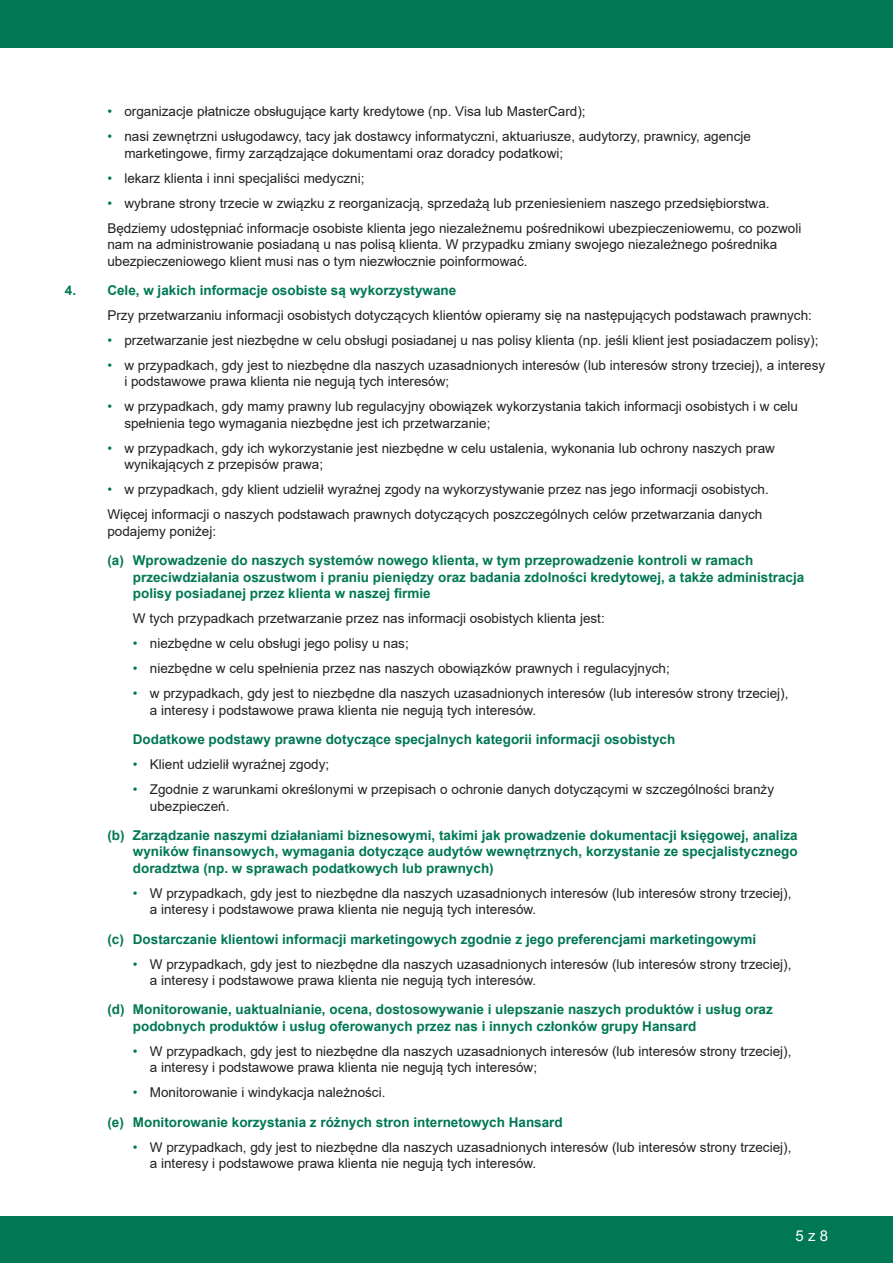
<style>
.page{position:relative;width:893px;height:1263px;background:#fff}
.page>*{position:absolute;margin:0;border:0;box-sizing:border-box;transform-origin:0 0}
.t1{font:15px "Arial";color:#fff}
.text{font:13.5px/16.5px "Arial";color:#231f20}
.green_subhead_indent{font:700 13.5px/16.5px "Arial";color:#007854}
.text_indented{font:13.5px "Arial";color:#231f20}
.green_subhead_number{font:700 13.5px "Arial";color:#007854}
.s1{color:#007854}
</style>
<div class="page">
<div style="left:0;top:0;width:893px;height:33px;background:#007854"></div>
<div style="left:0;top:19px;width:893px;height:29px;background:#007854"></div>
<div style="left:0;top:1216px;width:893px;height:47px;background:#007854"></div>
<p class="text" style="left:107px;top:103px;width:480px"><span class="s1">•</span> organizacje płatnicze obsługujące karty kredytowe (np. Visa lub MasterCard);</p>
<p class="text" style="left:124px;top:128px;width:628px;text-indent:-17px"><span class="s1">•</span> nasi zewnętrzni usługodawcy, tacy jak dostawcy informatyczni, aktuariusze, audytorzy, prawnicy, agencje marketingowe, firmy zarządzające dokumentami oraz doradcy podatkowi;</p>
<p class="text" style="left:107px;top:170px;width:259px"><span class="s1">•</span> lekarz klienta i inni specjaliści medyczni;</p>
<p class="text" style="left:107px;top:195px;width:664px"><span class="s1">•</span> wybrane strony trzecie w związku z reorganizacją, sprzedażą lub przeniesieniem naszego przedsiębiorstwa.</p>
<p class="text" style="left:107px;top:220px;width:696px">Będziemy udostępniać informacje osobiste klienta jego niezależnemu pośrednikowi ubezpieczeniowemu, co pozwoli nam na administrowanie posiadaną u nas polisą klienta. W przypadku zmiany swojego niezależnego pośrednika ubezpieczeniowego klient musi nas o tym niezwłocznie poinformować.</p>
<p class="green_subhead_number" style="left:65px;top:281px;width:393px">4. Cele, w jakich informacje osobiste są wykorzystywane</p>
<p class="text" style="left:107px;top:307px;width:706px">Przy przetwarzaniu informacji osobistych dotyczących klientów opieramy się na następujących podstawach prawnych:</p>
<p class="text" style="left:107px;top:332px;width:713px"><span class="s1">•</span> przetwarzanie jest niezbędne w celu obsługi posiadanej u nas polisy klienta (np. jeśli klient jest posiadaczem polisy);</p>
<p class="text" style="left:124px;top:357px;width:702px;text-indent:-17px"><span class="s1">•</span> w przypadkach, gdy jest to niezbędne dla naszych uzasadnionych interesów (lub interesów strony trzeciej), a interesy i podstawowe prawa klienta nie negują tych interesów;</p>
<p class="text" style="left:124px;top:398px;width:675px;text-indent:-17px"><span class="s1">•</span> w przypadkach, gdy mamy prawny lub regulacyjny obowiązek wykorzystania takich informacji osobistych i w celu spełnienia tego wymagania niezbędne jest ich przetwarzanie;</p>
<p class="text" style="left:124px;top:440px;width:652px;text-indent:-17px"><span class="s1">•</span> w przypadkach, gdy ich wykorzystanie jest niezbędne w celu ustalenia, wykonania lub ochrony naszych praw wynikających z przepisów prawa;</p>
<p class="text" style="left:107px;top:481px;width:663px"><span class="s1">•</span> w przypadkach, gdy klient udzielił wyraźnej zgody na wykorzystywanie przez nas jego informacji osobistych.</p>
<p class="text" style="left:107px;top:506px;width:656px">Więcej informacji o naszych podstawach prawnych dotyczących poszczególnych celów przetwarzania danych podajemy poniżej:</p>
<p class="green_subhead_indent" style="left:133px;top:552px;width:673px;text-indent:-26px">(a) Wprowadzenie do naszych systemów nowego klienta, w tym przeprowadzenie kontroli w ramach przeciwdziałania oszustwom i praniu pieniędzy oraz badania zdolności kredytowej, a także administracja polisy posiadanej przez klienta w naszej firmie</p>
<p class="text_indented" style="left:133px;top:609px;width:473px">W tych przypadkach przetwarzanie przez nas informacji osobistych klienta jest:</p>
<p class="text" style="left:133px;top:635px;width:277px"><span class="s1">•</span> niezbędne w celu obsługi jego polisy u nas;</p>
<p class="text" style="left:133px;top:660px;width:538px"><span class="s1">•</span> niezbędne w celu spełnienia przez nas naszych obowiązków prawnych i regulacyjnych;</p>
<p class="text" style="left:150px;top:685px;width:640px;text-indent:-17px"><span class="s1">•</span> w przypadkach, gdy jest to niezbędne dla naszych uzasadnionych interesów (lub interesów strony trzeciej), a interesy i podstawowe prawa klienta nie negują tych interesów.</p>
<p class="green_subhead_indent" style="left:133px;top:731px;width:544px">Dodatkowe podstawy prawne dotyczące specjalnych kategorii informacji osobistych</p>
<p class="text" style="left:133px;top:756px;width:198px"><span class="s1">•</span> Klient udzielił wyraźnej zgody;</p>
<p class="text" style="left:150px;top:781px;width:626px;text-indent:-17px"><span class="s1">•</span> Zgodnie z warunkami określonymi w przepisach o ochronie danych dotyczącymi w szczególności branży ubezpieczeń.</p>
<p class="green_subhead_indent" style="left:133px;top:827px;width:666px;text-align:justify;text-indent:-26px">(b) Zarządzanie naszymi działaniami biznesowymi, takimi jak prowadzenie dokumentacji księgowej, analiza wyników finansowych, wymagania dotyczące audytów wewnętrznych, korzystanie ze specjalistycznego doradztwa (np. w sprawach podatkowych lub prawnych)</p>
<p class="text" style="left:150px;top:885px;width:643px;text-indent:-17px"><span class="s1">•</span> W przypadkach, gdy jest to niezbędne dla naszych uzasadnionych interesów (lub interesów strony trzeciej), a interesy i podstawowe prawa klienta nie negują tych interesów.</p>
<p class="green_subhead_indent" style="left:107px;top:931px;width:650px">(c) Dostarczanie klientowi informacji marketingowych zgodnie z jego preferencjami marketingowymi</p>
<p class="text" style="left:150px;top:955px;width:643px;text-indent:-17px"><span class="s1">•</span> W przypadkach, gdy jest to niezbędne dla naszych uzasadnionych interesów (lub interesów strony trzeciej), a interesy i podstawowe prawa klienta nie negują tych interesów.</p>
<p class="green_subhead_indent" style="left:133px;top:1001px;width:641px;text-indent:-26px">(d) Monitorowanie, uaktualnianie, ocena, dostosowywanie i ulepszanie naszych produktów i usług oraz podobnych produktów i usług oferowanych przez nas i innych członków grupy Hansard</p>
<p class="text" style="left:150px;top:1043px;width:643px;text-indent:-17px"><span class="s1">•</span> W przypadkach, gdy jest to niezbędne dla naszych uzasadnionych interesów (lub interesów strony trzeciej), a interesy i podstawowe prawa klienta nie negują tych interesów;</p>
<p class="text" style="left:133px;top:1084px;width:254px"><span class="s1">•</span> Monitorowanie i windykacja należności.</p>
<p class="green_subhead_indent" style="left:107px;top:1114px;width:457px">(e) Monitorowanie korzystania z różnych stron internetowych Hansard</p>
<p class="text" style="left:150px;top:1138px;width:643px;text-indent:-17px"><span class="s1">•</span> W przypadkach, gdy jest to niezbędne dla naszych uzasadnionych interesów (lub interesów strony trzeciej), a interesy i podstawowe prawa klienta nie negują tych interesów.</p>
<p class="t1" style="left:796px;top:1225px;width:34px">5 z 8</p>
</div>
